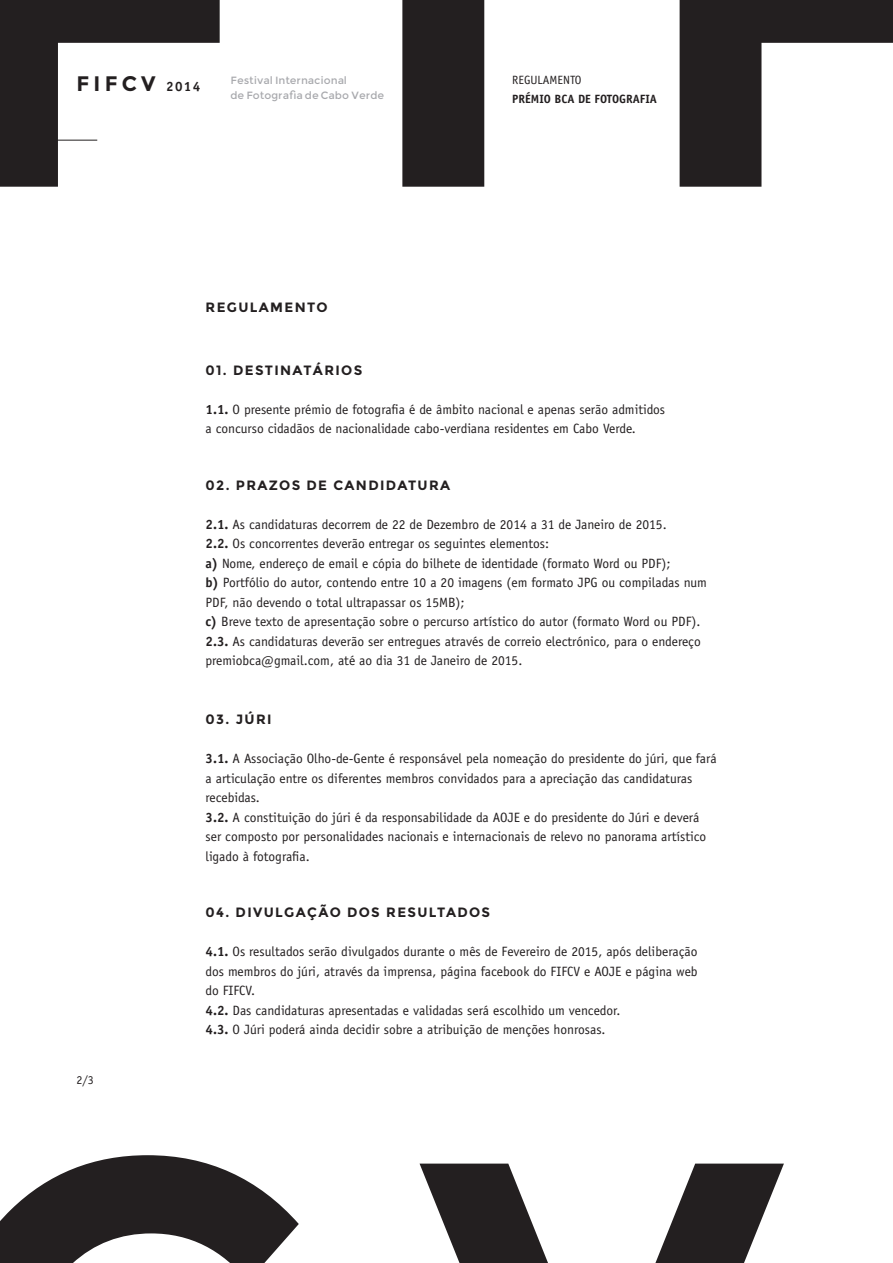
<style>
.page{position:relative;width:893px;height:1263px;background:#fff}
.page>*{position:absolute;margin:0;border:0;box-sizing:border-box;transform-origin:0 0}
.t1{font:700 21px "Montserrat";letter-spacing:.2em;color:#231f20}
.Heading_3{font:13.5px/19.5px "Officina Sans";color:#231f20}
.Heading_3-2{font:700 13.5px "Montserrat";letter-spacing:.1em;color:#231f20}
.t2{font:700 12px "Officina Sans";color:#231f20}
.t3{font:12px "Officina Sans";color:#231f20}
.t4{font:10.5px/15px "Montserrat";color:#a8a9ad}
.s1{font-family:"Officina Sans";font-size:13.5px}
.s2{font-weight:700}
</style>
<div class="page">
<svg style="left:0;top:0;width:893px;height:187px"></svg>
<hr style="left:56px;top:140px;width:41px;height:1px;background:#231f20">
<svg style="left:0;top:1155px;width:784px;height:108px"></svg>
<h1 class="t1" style="left:77px;top:71px;width:125px">FIFCV <span class="s1">2014</span></h1>
<p class="t3" style="left:512px;top:73px;width:71px">REGULAMENTO</p>
<p class="t2" style="left:512px;top:91px;width:146px">PRÉMIO BCA DE FOTOGRAFIA</p>
<p class="t4" style="left:230px;top:72px;width:155px">Festival Internacional<br>de Fotografia de Cabo Verde</p>
<p class="Heading_3-2" style="left:206px;top:299px;width:123px">REGULAMENTO</p>
<p class="Heading_3-2" style="left:206px;top:362px;width:158px">01. DESTINATÁRIOS</p>
<p class="Heading_3" style="left:206px;top:399px;width:461px"><span class="s2">1.1.</span> O presente prémio de fotografia é de âmbito nacional e apenas serão admitidos</p>
<p class="Heading_3" style="left:206px;top:419px;width:432px">a concurso cidadãos de nacionalidade cabo-verdiana residentes em Cabo Verde.</p>
<p class="Heading_3-2" style="left:206px;top:477px;width:246px">02. PRAZOS DE CANDIDATURA</p>
<p class="Heading_3" style="left:206px;top:514px;width:463px"><span class="s2">2.1.</span> As candidaturas decorrem de 22 de Dezembro de 2014 a 31 de Janeiro de 2015.</p>
<p class="Heading_3" style="left:206px;top:534px;width:345px"><span class="s2">2.2.</span> Os concorrentes deverão entregar os seguintes elementos:</p>
<p class="Heading_3" style="left:206px;top:553px;width:466px"><span class="s2">a)</span> Nome, endereço de email e cópia do bilhete de identidade (formato Word ou PDF);</p>
<p class="Heading_3" style="left:206px;top:573px;width:503px"><span class="s2">b)</span> Portfólio do autor, contendo entre 10 a 20 imagens (em formato JPG ou compiladas num<br>PDF, não devendo o total ultrapassar os 15MB);</p>
<p class="Heading_3" style="left:206px;top:612px;width:496px"><span class="s2">c)</span> Breve texto de apresentação sobre o percurso artístico do autor (formato Word ou PDF).</p>
<p class="Heading_3" style="left:206px;top:631px;width:497px"><span class="s2">2.3.</span> As candidaturas deverão ser entregues através de correio electrónico, para o endereço premiobca@gmail.com, até ao dia 31 de Janeiro de 2015.</p>
<p class="Heading_3-2" style="left:206px;top:711px;width:68px">03. JÚRI</p>
<p class="Heading_3" style="left:206px;top:749px;width:513px"><span class="s2">3.1.</span> A Associação Olho-de-Gente é responsável pela nomeação do presidente do júri, que fará a articulação entre os diferentes membros convidados para a apreciação das candidaturas recebidas.</p>
<p class="Heading_3" style="left:206px;top:807px;width:502px"><span class="s2">3.2.</span> A constituição do júri é da responsabilidade da AOJE e do presidente do Júri e deverá ser composto por personalidades nacionais e internacionais de relevo no panorama artístico ligado à fotografia.</p>
<p class="t3" style="left:77px;top:1073px;width:19px">2/3</p>
<p class="Heading_3-2" style="left:206px;top:904px;width:286px">04. DIVULGAÇÃO DOS RESULTADOS</p>
<p class="Heading_3" style="left:206px;top:942px;width:493px"><span class="s2">4.1.</span> Os resultados serão divulgados durante o mês de Fevereiro de 2015, após deliberação</p>
<p class="Heading_3" style="left:206px;top:961px;width:494px">dos membros do júri, através da imprensa, página facebook do FIFCV e AOJE e página web</p>
<p class="Heading_3" style="left:206px;top:981px;width:51px">do FIFCV.</p>
<p class="Heading_3" style="left:206px;top:1000px;width:416px"><span class="s2">4.2.</span> Das candidaturas apresentadas e validadas será escolhido um vencedor.</p>
<p class="Heading_3" style="left:206px;top:1020px;width:401px"><span class="s2">4.3.</span> O Júri poderá ainda decidir sobre a atribuição de menções honrosas.</p>
</div>
